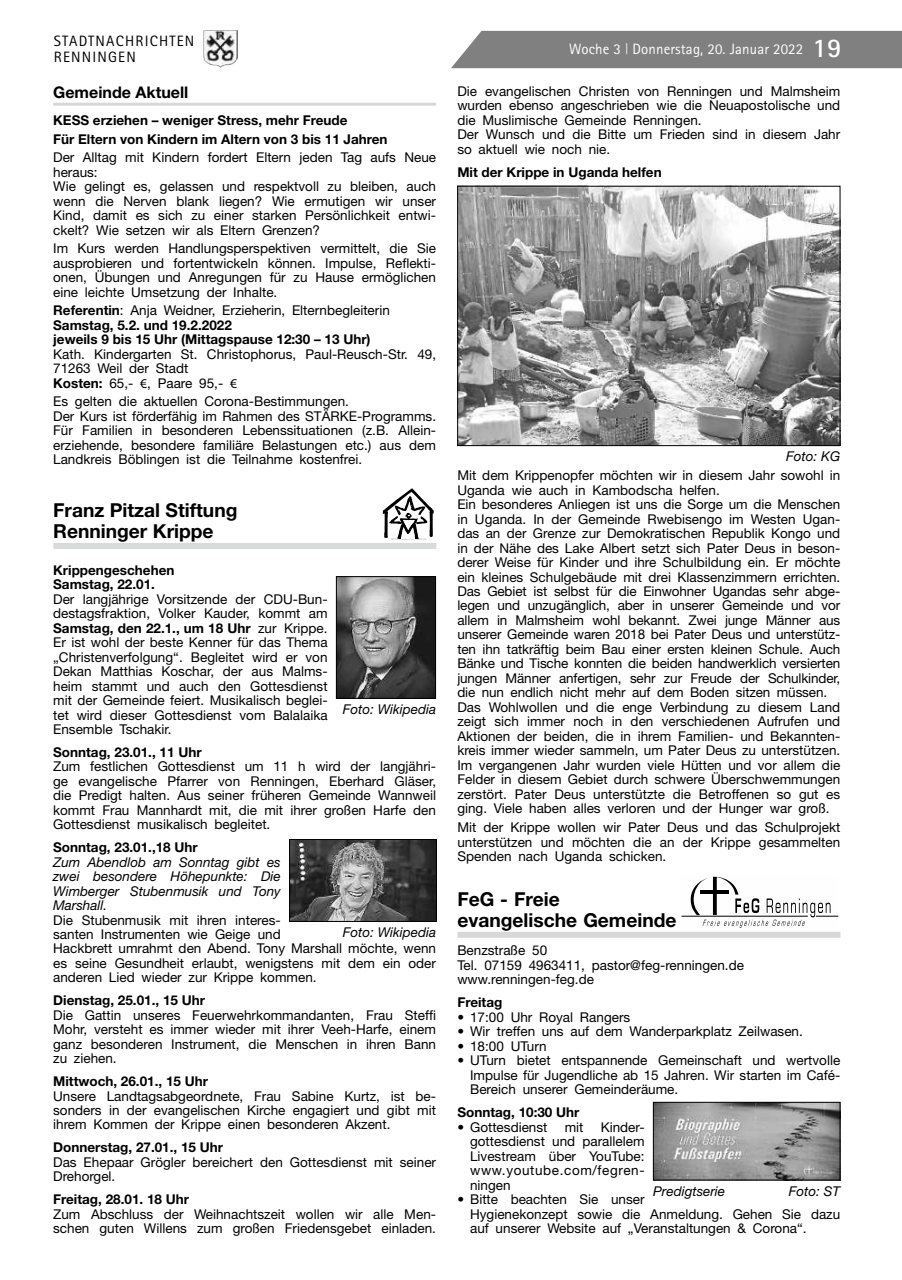
<style>
.page{position:relative;width:902px;height:1280px;background:#fff}
.page>*{position:absolute;margin:0;border:0;box-sizing:border-box;transform-origin:0 0}
.t1{font:700 19.2px/20.7px "Helvetica Neue";color:#000}
.t2{font:700 16.05px "Helvetica Neue";color:#000}
.t3{font:15px "Rotis Sans Serif";letter-spacing:.01em;color:#fff}
.t4{font:15px/16.5px "Rotis Sans Serif";letter-spacing:.08em;color:#000}
.t5{font:13.5px/14.5px "Helvetica Neue";color:#000}
.t6{font:700 13.5px/14.4px "Helvetica Neue";color:#000}
.t7{font:italic 13.5px/14.4px "Helvetica Neue";color:#000;text-align:justify}
.s1{font-family:"Helvetica Neue";font-weight:300}
.s2{font-weight:700;font-size:27px}
.s3{font-weight:400}
.s4{font-weight:700}
.s5{font-family:"Myriad Pro"}
</style>
<div class="page">
<img style="left:204px;top:30px;width:33px;height:38px">
<div style="left:451px;top:31px;width:450px;height:37px;background:#808080"></div>
<hr style="left:53px;top:103px;width:383px;height:3px;background:#d8d8d9">
<svg style="left:383px;top:488px;width:50px;height:52px"></svg>
<div style="left:53px;top:543px;width:383px;height:6px;background:#d9dada"></div>
<img style="left:338px;top:578px;width:96px;height:119px">
<div style="left:336px;top:576px;width:100px;height:123px;border:1px solid #000"></div>
<img style="left:291px;top:841px;width:143px;height:79px">
<div style="left:289px;top:839px;width:147px;height:83px;border:1px solid #000"></div>
<img style="left:459px;top:188px;width:379px;height:256px">
<div style="left:457px;top:186px;width:383px;height:260px;border:1px solid #000"></div>
<hr style="left:681px;top:916px;width:126px;height:1px;background:#000">
<svg style="left:688px;top:877px;width:150px;height:51px"></svg>
<div style="left:457px;top:932px;width:383px;height:6px;background:#d8d8d9"></div>
<img style="left:655px;top:1104px;width:183px;height:74px">
<div style="left:653px;top:1102px;width:187px;height:78px;border:1px solid #000"></div>
<p class="t4" style="left:54px;top:32px;width:142px">STADTNACHRICHTEN<br>RENNINGEN</p>
<p class="t3" style="left:569px;top:40px;width:274px">Woche 3 <span class="s1">|</span> Donnerstag, 20. Januar 2022 <span class="s2">19</span></p>
<p class="t2" style="left:53px;top:82px;width:137px">Gemeinde Aktuell</p>
<p class="t6" style="left:53px;top:110px;width:336px;line-height:18.8px">KESS erziehen – weniger Stress, mehr Freude<br>Für Eltern von Kindern im Altern von 3 bis 11 Jahren</p>
<p class="t5" style="left:53px;top:150px;width:384px">Der Alltag mit Kindern fordert Eltern jeden Tag aufs Neue heraus:<br>Wie gelingt es, gelassen und respektvoll zu bleiben, auch wenn die Nerven blank liegen? Wie ermutigen wir unser Kind, damit es sich zu einer starken Persönlichkeit entwi&shy;ckelt? Wie setzen wir als Eltern Grenzen?</p>
<p class="t5" style="left:53px;top:241px;width:384px;text-align:justify">Im Kurs werden Handlungsperspektiven vermittelt, die Sie ausprobieren und fortentwickeln können. Impulse, Reflekti&shy;onen, Übungen und Anregungen für zu Hause ermöglichen eine leichte Umsetzung der Inhalte.</p>
<p class="t6" style="left:53px;top:303px;width:338px">Referentin<span class="s3">: Anja Weidner, Erzieherin, Elternbegleiterin<br></span>Samstag, 5.2. und 19.2.2022<br>jeweils 9 bis 15 Uhr (Mittagspause 12:30 – 13 Uhr)</p>
<p class="t5" style="left:53px;top:346px;width:384px">Kath. Kindergarten St. Christophorus, Paul-Reusch-Str. 49,<br>71263 Weil der Stadt<br><span class="s4">Kosten:</span> 65,- <span class="s5">€</span>, Paare 95,- <span class="s5">€</span></p>
<p class="t5" style="left:53px;top:394px;width:384px">Es gelten die aktuellen Corona-Bestimmungen.<br>Der Kurs ist förderfähig im Rahmen des STÄRKE-Programms.<br>Für Familien in besonderen Lebenssituationen (z.B. Allein&shy;erziehende, besondere familiäre Belastungen etc.) aus dem Landkreis Böblingen ist die Teilnahme kostenfrei.</p>
<h1 class="t1" style="left:53px;top:499px;width:186px">Franz Pitzal Stiftung<br>Renninger Krippe</h1>
<p class="t6" style="left:53px;top:563px;width:123px">Krippengeschehen<br>Samstag, 22.01.</p>
<p class="t5" style="left:457px;top:83px;width:384px">Die evangelischen Christen von Renningen und Malmsheim wurden ebenso angeschrieben wie die Neuapostolische und die Muslimische Gemeinde Renningen.<br>Der Wunsch und die Bitte um Frieden sind in diesem Jahr so aktuell wie noch nie.</p>
<p class="t6" style="left:457px;top:164px;width:206px">Mit der Krippe in Uganda helfen</p>
<p class="t7" style="left:786px;top:449px;width:56px">Foto: KG</p>
<p class="t5" style="left:457px;top:468px;width:384px">Mit dem Krippenopfer möchten wir in diesem Jahr sowohl in Uganda wie auch in Kambodscha helfen.<br>Ein besonderes Anliegen ist uns die Sorge um die Menschen in Uganda. In der Gemeinde Rwebisengo im Westen Ugan&shy;das an der Grenze zur Demokratischen Republik Kongo und in der Nähe des Lake Albert setzt sich Pater Deus in beson&shy;derer Weise für Kinder und ihre Schulbildung ein. Er möchte ein kleines Schulgebäude mit drei Klassenzimmern errichten.<br>Das Gebiet ist selbst für die Einwohner Ugandas sehr abge&shy;legen und unzugänglich, aber in unserer Gemeinde und vor allem in Malmsheim wohl bekannt. Zwei junge Männer aus unserer Gemeinde waren 2018 bei Pater Deus und unterstütz&shy;ten ihn tatkräftig beim Bau einer ersten kleinen Schule. Auch Bänke und Tische konnten die beiden handwerklich versierten jungen Männer anfertigen, sehr zur Freude der Schulkinder, die nun endlich nicht mehr auf dem Boden sitzen müssen.<br>Das Wohlwollen und die enge Verbindung zu diesem Land zeigt sich immer noch in den verschiedenen Aufrufen und Aktionen der beiden, die in ihrem Familien- und Bekannten&shy;kreis immer wieder sammeln, um Pater Deus zu unterstützen.<br>Im vergangenen Jahr wurden viele Hütten und vor allem die Felder in diesem Gebiet durch schwere Überschwemmungen zerstört. Pater Deus unterstützte die Betroffenen so gut es ging. Viele haben alles verloren und der Hunger war groß.</p>
<p class="t5" style="left:457px;top:820px;width:384px;text-align:justify">Mit der Krippe wollen wir Pater Deus und das Schulprojekt unterstützen und möchten die an der Krippe gesammelten Spenden nach Uganda schicken.</p>
<h1 class="t1" style="left:457px;top:888px;width:220px">FeG - Freie evangelische Gemeinde</h1>
<p class="t5" style="left:457px;top:943px;width:288px">Benzstraße 50<br>Tel. 07159 4963411, pastor@feg-renningen.de www.renningen-feg.de</p>
<p class="t6" style="left:457px;top:995px;width:46px">Freitag</p>
<p class="t5" style="left:53px;top:592px;width:276px;text-align:justify">Der langjährige Vorsitzende der CDU-Bun&shy;destagsfraktion, Volker Kauder, kommt am <span class="s4">Samstag, den 22.1., um 18 Uhr</span> zur Krippe.<br>Er ist wohl der beste Kenner für das Thema „Christenverfolgung“. Begleitet wird er von Dekan Matthias Koschar, der aus Malms&shy;heim stammt und auch den Gottesdienst mit der Gemeinde feiert. Musikalisch beglei&shy;tet wird dieser Gottesdienst vom Balalaika Ensemble Tschakir.</p>
<p class="t6" style="left:53px;top:745px;width:150px">Sonntag, 23.01., 11 Uhr</p>
<p class="t5" style="left:53px;top:759px;width:384px;text-align:justify">Zum festlichen Gottesdienst um 11 h wird der langjähri&shy;ge evangelische Pfarrer von Renningen, Eberhard Gläser, die Predigt halten. Aus seiner früheren Gemeinde Wannweil kommt Frau Mannhardt mit, die mit ihrer großen Harfe den Gottesdienst musikalisch begleitet.</p>
<p class="t6" style="left:53px;top:840px;width:146px">Sonntag, 23.01.,18 Uhr</p>
<p class="t7" style="left:343px;top:702px;width:95px">Foto: Wikipedia</p>
<p class="t7" style="left:53px;top:854px;width:229px">Zum Abendlob am Sonntag gibt es zwei besondere Höhepunkte: Die Wimberger Stubenmusik und Tony Marshall.</p>
<p class="t5" style="left:53px;top:912px;width:384px">Die Stubenmusik mit ihren interes-<br>santen Instrumenten wie Geige und<br>Hackbrett umrahmt den Abend. Tony Marshall möchte, wenn es seine Gesundheit erlaubt, wenigstens mit dem ein oder anderen Lied wieder zur Krippe kommen.</p>
<p class="t6" style="left:53px;top:993px;width:153px">Dienstag, 25.01., 15 Uhr</p>
<p class="t5" style="left:53px;top:1007px;width:384px;text-align:justify">Die Gattin unseres Feuerwehrkommandanten, Frau Steffi Mohr, versteht es immer wieder mit ihrer Veeh-Harfe, einem ganz besonderen Instrument, die Menschen in ihren Bann zu ziehen.</p>
<p class="t6" style="left:53px;top:1074px;width:156px">Mittwoch, 26.01., 15 Uhr</p>
<p class="t5" style="left:53px;top:1088px;width:384px;text-align:justify">Unsere Landtagsabgeordnete, Frau Sabine Kurtz, ist be&shy;sonders in der evangelischen Kirche engagiert und gibt mit ihrem Kommen der Krippe einen besonderen Akzent.</p>
<p class="t6" style="left:53px;top:1140px;width:171px">Donnerstag, 27.01., 15 Uhr</p>
<p class="t5" style="left:53px;top:1155px;width:384px">Das Ehepaar Grögler bereichert den Gottesdienst mit seiner<br>Drehorgel.</p>
<p class="t6" style="left:53px;top:1192px;width:137px">Freitag, 28.01. 18 Uhr</p>
<p class="t5" style="left:53px;top:1206px;width:384px">Zum Abschluss der Weihnachtszeit wollen wir alle Men&shy;schen guten Willens zum großen Friedensgebet einladen.</p>
<p class="t7" style="left:343px;top:925px;width:95px">Foto: Wikipedia</p>
<p class="t5" style="left:457px;top:1009px;width:174px">• 17:00 Uhr Royal Rangers</p>
<p class="t5" style="left:457px;top:1024px;width:347px">• Wir treffen uns auf dem Wanderparkplatz Zeilwasen.</p>
<p class="t5" style="left:457px;top:1038px;width:91px">• 18:00 UTurn</p>
<p class="t5" style="left:470px;top:1053px;width:371px;text-align:justify;text-indent:-13px">• UTurn bietet entspannende Gemeinschaft und wertvolle Impulse für Jugendliche ab 15 Jahren. Wir starten im Café-Bereich unserer Gemeinderäume.</p>
<p class="t6" style="left:457px;top:1105px;width:124px">Sonntag, 10:30 Uhr</p>
<p class="t5" style="left:457px;top:1119px;width:92px">• Gottesdienst</p>
<p class="t5" style="left:564px;top:1119px;width:20px">mit</p>
<p class="t5" style="left:470px;top:1119px;width:176px;text-align:justify;text-indent:131px">Kinder&shy;gottesdienst und parallelem Livestream über YouTube: www.youtube.com/fegren&shy;ningen</p>
<p class="t5" style="left:470px;top:1192px;width:371px;text-indent:-13px">• Bitte beachten Sie unser<br>Hygienekonzept sowie die Anmeldung. Gehen Sie dazu auf unserer Website auf „Veranstaltungen &amp; Corona“.</p>
<p class="t7" style="left:653px;top:1183px;width:74px">Predigtserie</p>
<p class="t7" style="left:788px;top:1183px;width:53px">Foto: ST</p>
</div>
